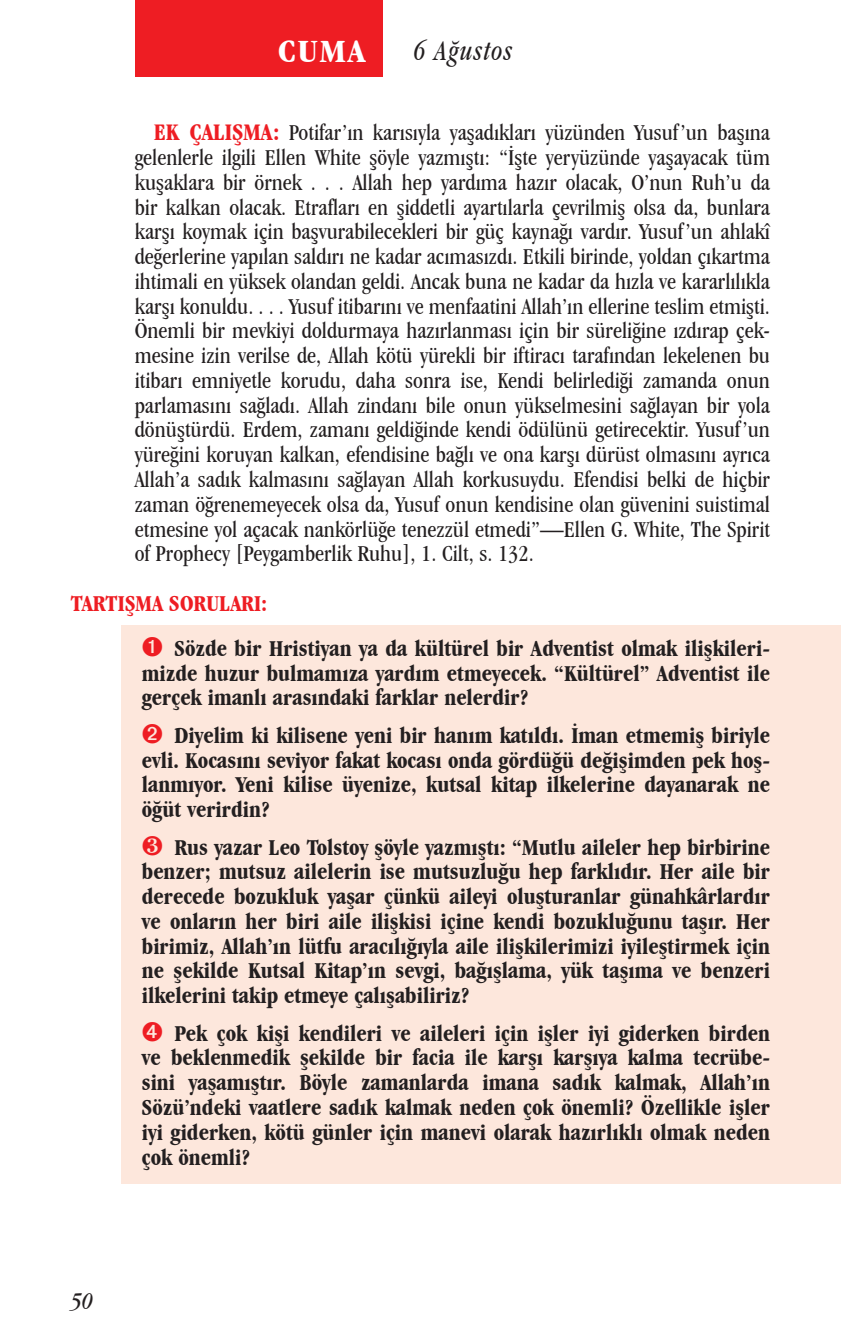
<style>
.page{position:relative;width:841px;height:1337px;background:#fff}
.page>*{position:absolute;margin:0;border:0;box-sizing:border-box;transform-origin:0 0}
.Daily_Header{font:700 condensed 33.75px "Garamond IT Cby BT";color:#fff;scale:1.1 1}
.Lesson_Dates{font:italic condensed 29.25px "Garamond IT Cby BT";letter-spacing:.05em;color:#231f20;scale:.9 1}
.t1{font:italic condensed 24.75px "Garamond IT Cby BT";color:#231f20}
.Body{font:condensed 23.62px/24.8px "Garamond IT Cby BT";color:#231f20;text-align:justify}
.Numbered_Bullet_List{font:700 condensed 23.62px/24.8px "Garamond IT Cby BT";color:#231f20;text-align:justify}
.Discussion_Title{font:700 condensed 23.62px "Garamond IT Cby BT";color:#ee1d23}
.s1{font-weight:700;font-size:24.75px;color:#ee1d23}
</style>
<div class="page">
<div style="left:135px;top:0;width:247px;height:76px;background:#ee1d23"></div>
<div style="left:121px;top:625px;width:719px;height:558px;background:#fde7dc"></div>
<p class="Daily_Header" style="left:278px;top:31px;width:80px">CUMA</p>
<p class="Lesson_Dates" style="left:413px;top:33px;width:112px">6 Ağustos</p>
<p class="Body" style="left:135px;top:120px;width:636px;text-indent:19px"><span class="s1">EK ÇALIŞMA:</span> Potifar’ın karısıyla yaşadıkları yüzünden Yusuf’un başına gelenlerle ilgili Ellen White şöyle yazmıştı: “İşte yeryüzünde yaşayacak tüm kuşaklara bir örnek . . . Allah hep yardıma hazır olacak, O’nun Ruh’u da bir kalkan olacak. Etrafları en şiddetli ayartılarla çevrilmiş olsa da, bunlara karşı koymak için başvurabilecekleri bir güç kaynağı vardır. Yusuf’un ahlakî değerlerine yapılan saldırı ne kadar acımasızdı. Etkili birinde, yoldan çıkartma ihtimali en yüksek olandan geldi. Ancak buna ne kadar da hızla ve kararlılıkla karşı konuldu. . . . Yusuf itibarını ve menfaatini Allah’ın ellerine teslim etmişti.<br>Önemli bir mevkiyi doldurmaya hazırlanması için bir süreliğine ızdırap çek&shy;mesine izin verilse de, Allah kötü yürekli bir iftiracı tarafından lekelenen bu itibarı emniyetle korudu, daha sonra ise, Kendi belirlediği zamanda onun parlamasını sağladı. Allah zindanı bile onun yükselmesini sağlayan bir yola dönüştürdü. Erdem, zamanı geldiğinde kendi ödülünü getirecektir. Yusuf’un yüreğini koruyan kalkan, efendisine bağlı ve ona karşı dürüst olmasını ayrıca Allah’a sadık kalmasını sağlayan Allah korkusuydu. Efendisi belki de hiçbir zaman öğrenemeyecek olsa da, Yusuf onun kendisine olan güvenini suistimal etmesine yol açacak nankörlüğe tenezzül etmedi”—Ellen G. White, The Spirit of Prophecy [Peygamberlik Ruhu], 1. Cilt, s. 132.</p>
<p class="Discussion_Title" style="left:71px;top:589px;width:198px">TARTIŞMA SORULARI:</p>
<p class="Numbered_Bullet_List" style="left:142px;top:635px;width:629px;text-indent:33px">Sözde bir Hristiyan ya da kültürel bir Adventist olmak ilişkileri&shy;mizde huzur bulmamıza yardım etmeyecek. “Kültürel” Adventist ile gerçek imanlı arasındaki farklar nelerdir?</p>
<p class="Numbered_Bullet_List" style="left:142px;top:722px;width:629px;text-indent:33px">Diyelim ki kilisene yeni bir hanım katıldı. İman etmemiş biriyle evli. Kocasını seviyor fakat kocası onda gördüğü değişimden pek hoş&shy;lanmıyor. Yeni kilise üyenize, kutsal kitap ilkelerine dayanarak ne öğüt verirdin?</p>
<p class="Numbered_Bullet_List" style="left:142px;top:834px;width:629px;text-indent:33px">Rus yazar Leo Tolstoy şöyle yazmıştı: “Mutlu aileler hep birbirine benzer; mutsuz ailelerin ise mutsuzluğu hep farklıdır. Her aile bir derecede bozukluk yaşar çünkü aileyi oluşturanlar günahkârlardır ve onların her biri aile ilişkisi içine kendi bozukluğunu taşır. Her birimiz, Allah’ın lütfu aracılığıyla aile ilişkilerimizi iyileştirmek için ne şekilde Kutsal Kitap’ın sevgi, bağışlama, yük taşıma ve benzeri ilkelerini takip etmeye çalışabiliriz?</p>
<p class="Numbered_Bullet_List" style="left:142px;top:1020px;width:629px;text-indent:33px">Pek çok kişi kendileri ve aileleri için işler iyi giderken birden ve beklenmedik şekilde bir facia ile karşı karşıya kalma tecrübe&shy;sini yaşamıştır. Böyle zamanlarda imana sadık kalmak, Allah’ın Sözü’ndeki vaatlere sadık kalmak neden çok önemli? Özellikle işler iyi giderken, kötü günler için manevi olarak hazırlıklı olmak neden çok önemli?</p>
<p class="t1" style="left:71px;top:1286px;width:23px">50</p>
</div>
